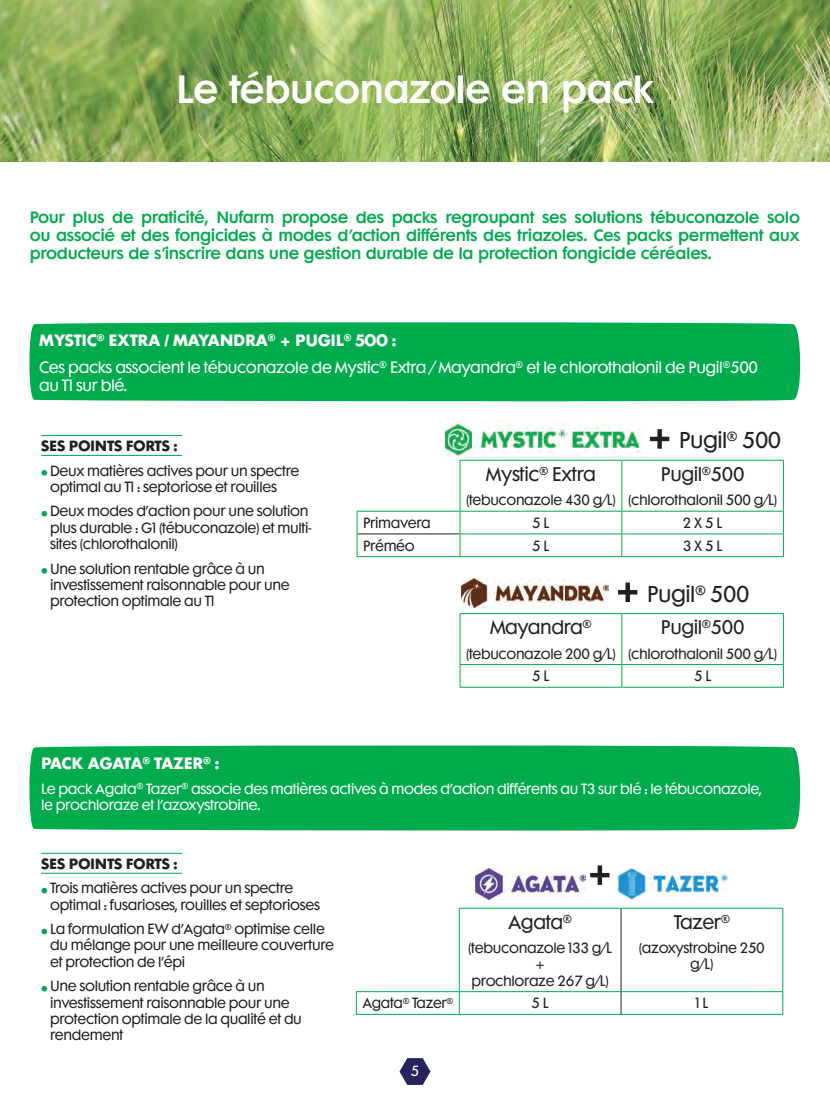
<style>
.page{position:relative;width:830px;height:1106px;background:#fff}
.page>*{position:absolute;margin:0;border:0;box-sizing:border-box;transform-origin:0 0}
.t1{font:600 36px "Futura Maxi Std";letter-spacing:-.025em;color:#fff}
.t2{font:21px "Futura Maxi Std";letter-spacing:-.025em;color:#231f20}
.t3{font:18px "Futura Maxi Std";letter-spacing:-.025em;color:#231f20}
.t4{font:600 15px/18px "Futura Maxi Std";letter-spacing:-.025em;color:#00ab4d;text-align:justify}
.t5{font:15px/26.5px "Futura Maxi Std";letter-spacing:-.025em;color:#fff}
.t6{font:700 15px "Futura Maxi Std";letter-spacing:-.055em;color:#fff}
.t7{font:13.5px/16.2px "Futura Maxi Std";letter-spacing:-.025em;color:#231f20}
.t8{font:13.5px/16.2px "Futura Maxi Std";letter-spacing:-.025em;color:#fff}
.t9{font:700 13.5px "Futura Maxi Std";letter-spacing:-.025em;color:#231f20}
.s1{font-weight:700}
</style>
<div class="page">
<img style="left:0;top:0;width:829px;height:162px">
<div style="left:29px;top:322px;width:772px;height:80px;background:#00ab4d"></div>
<div style="left:29px;top:745px;width:772px;height:86px;background:#00ab4d"></div>
<hr style="left:41px;top:435px;width:141px;height:1px;background:#00ab4d">
<hr style="left:41px;top:455px;width:141px;height:1px;background:#00ab4d">
<svg style="left:41px;top:470px;width:6px;height:5px"></svg>
<svg style="left:41px;top:511px;width:6px;height:5px"></svg>
<svg style="left:41px;top:568px;width:6px;height:5px"></svg>
<hr style="left:41px;top:853px;width:141px;height:1px;background:#00ab4d">
<hr style="left:41px;top:872px;width:141px;height:1px;background:#00ab4d">
<svg style="left:41px;top:888px;width:6px;height:5px"></svg>
<svg style="left:41px;top:929px;width:6px;height:5px"></svg>
<svg style="left:41px;top:986px;width:6px;height:5px"></svg>
<hr style="left:357px;top:533px;width:102px;height:1px;background:#231f20">
<hr style="left:459px;top:460px;width:1px;height:51px;background:#00ab4d">
<hr style="left:459px;top:460px;width:162px;height:1px;background:#00ab4d">
<hr style="left:621px;top:460px;width:162px;height:1px;background:#00ab4d">
<hr style="left:621px;top:460px;width:1px;height:51px;background:#00ab4d">
<hr style="left:782px;top:460px;width:1px;height:51px;background:#00ab4d">
<hr style="left:356px;top:511px;width:104px;height:1px;background:#00ab4d">
<hr style="left:460px;top:511px;width:161px;height:1px;background:#00ab4d">
<hr style="left:621px;top:511px;width:162px;height:1px;background:#00ab4d">
<svg style="left:356px;top:511px;width:1px;height:45px"></svg>
<hr style="left:356px;top:556px;width:104px;height:1px;background:#00ab4d">
<svg style="left:459px;top:511px;width:1px;height:45px"></svg>
<hr style="left:459px;top:533px;width:162px;height:1px;background:#00ab4d">
<hr style="left:460px;top:556px;width:161px;height:1px;background:#00ab4d">
<svg style="left:621px;top:511px;width:1px;height:45px"></svg>
<hr style="left:621px;top:533px;width:162px;height:1px;background:#00ab4d">
<hr style="left:621px;top:556px;width:162px;height:1px;background:#00ab4d">
<hr style="left:459px;top:614px;width:1px;height:50px;background:#00ab4d">
<hr style="left:459px;top:613px;width:162px;height:1px;background:#00ab4d">
<hr style="left:621px;top:613px;width:162px;height:1px;background:#00ab4d">
<hr style="left:621px;top:614px;width:1px;height:50px;background:#00ab4d">
<hr style="left:782px;top:614px;width:1px;height:50px;background:#00ab4d">
<svg style="left:459px;top:665px;width:1px;height:22px"></svg>
<hr style="left:459px;top:664px;width:162px;height:1px;background:#00ab4d">
<hr style="left:459px;top:687px;width:162px;height:1px;background:#00ab4d">
<svg style="left:621px;top:665px;width:1px;height:22px"></svg>
<hr style="left:621px;top:664px;width:162px;height:1px;background:#00ab4d">
<hr style="left:621px;top:687px;width:162px;height:1px;background:#00ab4d">
<hr style="left:620px;top:908px;width:1px;height:83px;background:#231f20">
<svg style="left:620px;top:992px;width:1px;height:22px"></svg>
<hr style="left:458px;top:908px;width:1px;height:83px;background:#00ab4d">
<hr style="left:458px;top:907px;width:162px;height:1px;background:#00ab4d">
<hr style="left:620px;top:907px;width:162px;height:1px;background:#00ab4d">
<hr style="left:782px;top:908px;width:1px;height:83px;background:#00ab4d">
<svg style="left:356px;top:992px;width:1px;height:22px"></svg>
<hr style="left:356px;top:991px;width:103px;height:1px;background:#00ab4d">
<hr style="left:356px;top:1014px;width:103px;height:1px;background:#00ab4d">
<svg style="left:458px;top:992px;width:1px;height:22px"></svg>
<hr style="left:459px;top:991px;width:161px;height:1px;background:#00ab4d">
<hr style="left:459px;top:1014px;width:161px;height:1px;background:#00ab4d">
<hr style="left:620px;top:991px;width:162px;height:1px;background:#00ab4d">
<svg style="left:782px;top:992px;width:1px;height:22px"></svg>
<hr style="left:620px;top:1014px;width:162px;height:1px;background:#00ab4d">
<img style="left:445px;top:422px;width:196px;height:35px">
<svg style="left:650px;top:429px;width:19px;height:19px"></svg>
<svg style="left:590px;top:865px;width:19px;height:20px"></svg>
<img style="left:475px;top:868px;width:110px;height:31px">
<img style="left:617px;top:868px;width:109px;height:31px">
<svg style="left:399px;top:1058px;width:31px;height:26px"></svg>
<svg style="left:618px;top:582px;width:19px;height:20px"></svg>
<img style="left:461px;top:578px;width:147px;height:29px">
<h1 class="t1" style="left:176px;top:65px;width:479px">Le tébuconazole en pack</h1>
<p class="t4" style="left:30px;top:208px;width:771px">Pour plus de praticité, Nufarm propose des packs regroupant ses solutions tébuconazole solo ou associé et des fongicides à modes d’action différents des triazoles. Ces packs permettent aux producteurs de s’inscrire dans une gestion durable de la protection fongicide céréales.</p>
<p class="t5" style="left:39px;top:327px;width:720px"><span class="s1">MYSTIC</span><sup>®</sup> <span class="s1">EXTRA / MAYANDRA</span><sup>®</sup> <span class="s1">+ PUGIL</span><sup>®</sup> <span class="s1">500 :<br></span>Ces packs associent le tébuconazole de Mystic<sup>®</sup> Extra / Mayandra<sup>®</sup> et le chlorothalonil de Pugil<sup>®</sup>500</p>
<p class="t5" style="left:39px;top:372px;width:90px">au T1 sur blé.</p>
<p class="t9" style="left:41px;top:436px;width:138px">SES POINTS FORTS :</p>
<p class="t7" style="left:50px;top:462px;width:251px">Deux matières actives pour un spectre optimal au T1 : septoriose et rouilles</p>
<p class="t7" style="left:50px;top:503px;width:263px">Deux modes d’action pour une solution plus durable : G1 (tébuconazole) et multi&shy;sites (chlorothalonil)</p>
<p class="t7" style="left:50px;top:560px;width:241px">Une solution rentable grâce à un investissement raisonnable pour une protection optimale au T1</p>
<h3 class="t3" style="left:485px;top:462px;width:111px">Mystic<sup>®</sup> Extra</h3>
<p class="t7" style="left:466px;top:492px;width:151px">(tebuconazole 430 g/L)</p>
<h2 class="t2" style="left:678px;top:426px;width:104px">Pugil<sup>®</sup> 500</h2>
<h3 class="t3" style="left:660px;top:462px;width:85px">Pugil<sup>®</sup>500</h3>
<p class="t7" style="left:627px;top:492px;width:150px">(chlorothalonil 500 g/L)</p>
<p class="t7" style="left:363px;top:514px;width:69px">Primavera</p>
<p class="t7" style="left:532px;top:514px;width:19px">5 L</p>
<p class="t7" style="left:682px;top:514px;width:41px">2 X 5 L</p>
<p class="t7" style="left:363px;top:537px;width:53px">Préméo</p>
<p class="t7" style="left:532px;top:537px;width:19px">5 L</p>
<p class="t7" style="left:682px;top:537px;width:41px">3 X 5 L</p>
<h3 class="t3" style="left:490px;top:615px;width:103px">Mayandra<sup>®</sup></h3>
<p class="t7" style="left:466px;top:645px;width:151px">(tebuconazole 200 g/L)</p>
<h2 class="t2" style="left:647px;top:580px;width:104px">Pugil<sup>®</sup> 500</h2>
<h3 class="t3" style="left:660px;top:615px;width:85px">Pugil<sup>®</sup>500</h3>
<p class="t7" style="left:627px;top:645px;width:150px">(chlorothalonil 500 g/L)</p>
<p class="t7" style="left:532px;top:668px;width:19px">5 L</p>
<p class="t7" style="left:693px;top:668px;width:19px">5 L</p>
<p class="t6" style="left:41px;top:752px;width:179px">PACK AGATA<sup>®</sup> TAZER<sup>®</sup> :</p>
<p class="t8" style="left:41px;top:780px;width:721px">Le pack Agata<sup>®</sup> Tazer<sup>®</sup> associe des matières actives à modes d’action différents au T3 sur blé : le tébuconazole, le prochloraze et l’azoxystrobine.</p>
<p class="t9" style="left:41px;top:853px;width:138px">SES POINTS FORTS :</p>
<p class="t7" style="left:50px;top:880px;width:271px">Trois matières actives pour un spectre optimal : fusarioses, rouilles et septorioses</p>
<p class="t7" style="left:50px;top:921px;width:285px">La formulation EW d’Agata<sup>®</sup> optimise celle du mélange pour une meilleure couverture et protection de l’épi</p>
<p class="t7" style="left:50px;top:978px;width:253px">Une solution rentable grâce à un investissement raisonnable pour une protection optimale de la qualité et du rendement</p>
<h3 class="t3" style="left:508px;top:910px;width:66px">Agata<sup>®</sup></h3>
<p class="t7" style="left:468px;top:940px;width:145px;text-align:center">(tebuconazole 133 g/L +<br>prochloraze 267 g/L)</p>
<h3 class="t3" style="left:673px;top:910px;width:58px">Tazer<sup>®</sup></h3>
<p class="t7" style="left:638px;top:940px;width:127px;text-align:center">(azoxystrobine 250 g/L)</p>
<p class="t7" style="left:362px;top:995px;width:92px">Agata<sup>®</sup> Tazer<sup>®</sup></p>
<p class="t7" style="left:531px;top:995px;width:19px">5 L</p>
<p class="t7" style="left:695px;top:995px;width:14px">1 L</p>
<p class="t8" style="left:410px;top:1063px;width:10px">5</p>
</div>
